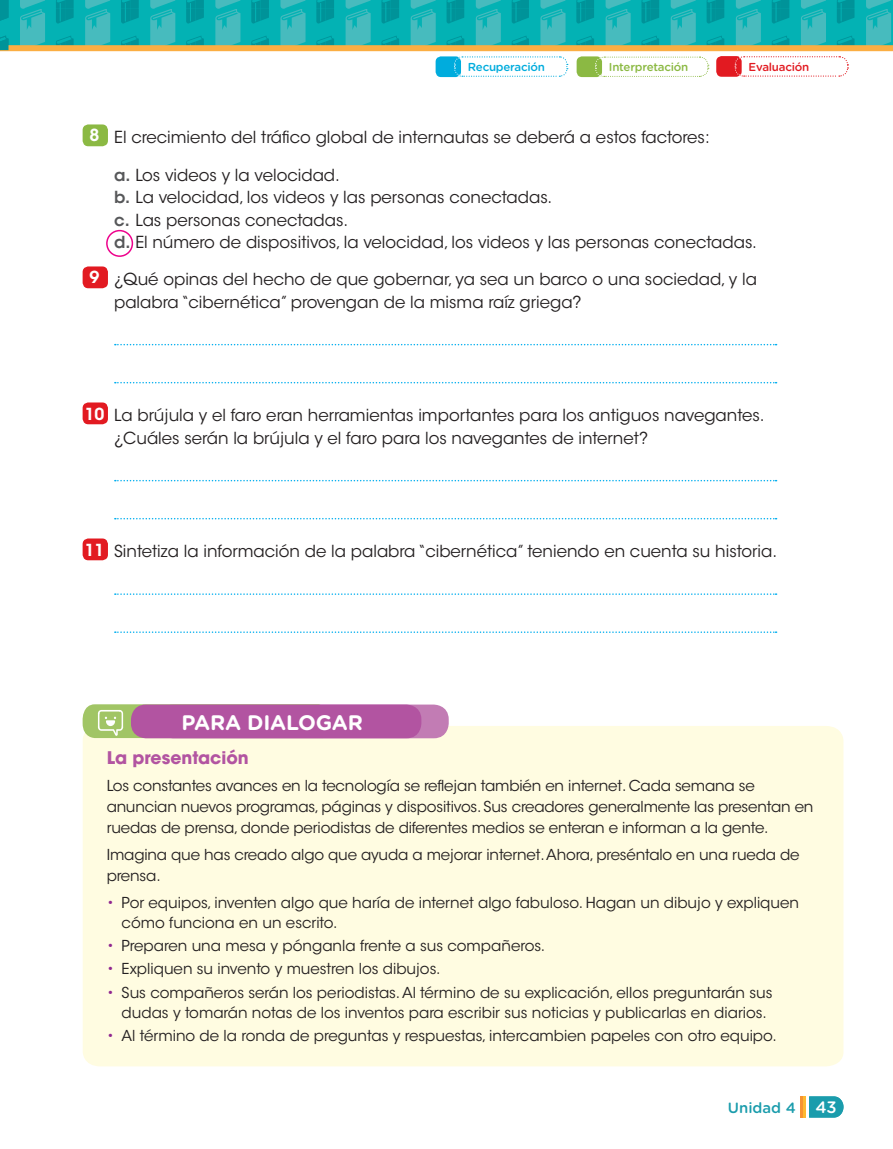
<style>
.page{position:relative;width:893px;height:1149px;background:#fff}
.page>*{position:absolute;margin:0;border:0;box-sizing:border-box;transform-origin:0 0}
.t1{font:700 21px "Gotham Rounded";letter-spacing:-.01em;color:#fff}
.t2{font:700 17.25px "ITC Avant Garde Std";color:#b254a1}
.t3{font:16.5px/22.5px "ITC Avant Garde Std";color:#231f20}
.t4{font:500 16.5px "Gotham Rounded";color:#fff}
.t5{font:15px/21px "ITC Avant Garde Std";letter-spacing:-.01em;color:#231f20}
.t6{font:500 14.85px "Gotham Rounded";color:#1a9cac}
.t7{font:500 11.55px "Gotham Rounded";letter-spacing:-.02em;color:#8bb943}
.t8{font:500 11.55px "Gotham Rounded";letter-spacing:-.02em;color:#00acdd}
.t9{font:500 11.55px "Gotham Rounded";letter-spacing:-.02em;color:#e21a21}
.s1{font-weight:600;color:#fff}
.s2{font-weight:600;color:#57585a}
.s3{color:#90268f}
</style>
<div class="page">
<div style="left:0;top:9px;width:537px;height:41px;background:#03b2b4"></div>
<div style="left:520px;top:9px;width:373px;height:41px;background:#03b2b4"></div>
<svg style="left:56px;top:36px;width:18px;height:9px"></svg>
<svg style="left:576px;top:36px;width:18px;height:9px"></svg>
<svg style="left:121px;top:36px;width:18px;height:9px"></svg>
<svg style="left:641px;top:36px;width:18px;height:9px"></svg>
<svg style="left:186px;top:36px;width:18px;height:9px"></svg>
<svg style="left:707px;top:36px;width:17px;height:9px"></svg>
<svg style="left:251px;top:36px;width:18px;height:9px"></svg>
<svg style="left:772px;top:36px;width:17px;height:9px"></svg>
<svg style="left:316px;top:36px;width:18px;height:9px"></svg>
<svg style="left:837px;top:36px;width:17px;height:9px"></svg>
<svg style="left:381px;top:36px;width:18px;height:9px"></svg>
<svg style="left:447px;top:36px;width:17px;height:9px"></svg>
<svg style="left:512px;top:36px;width:17px;height:9px"></svg>
<div style="left:0;top:0;width:537px;height:9px;background:#03b2b4"></div>
<div style="left:520px;top:0;width:373px;height:9px;background:#03b2b4"></div>
<svg style="left:20px;top:0;width:25px;height:45px"></svg>
<svg style="left:540px;top:0;width:25px;height:45px"></svg>
<svg style="left:85px;top:0;width:25px;height:45px"></svg>
<svg style="left:606px;top:0;width:25px;height:45px"></svg>
<svg style="left:56px;top:0;width:18px;height:24px"></svg>
<svg style="left:576px;top:0;width:18px;height:24px"></svg>
<svg style="left:150px;top:0;width:25px;height:45px"></svg>
<svg style="left:671px;top:0;width:25px;height:45px"></svg>
<svg style="left:121px;top:0;width:18px;height:24px"></svg>
<svg style="left:641px;top:0;width:18px;height:24px"></svg>
<svg style="left:215px;top:0;width:25px;height:45px"></svg>
<svg style="left:736px;top:0;width:25px;height:45px"></svg>
<svg style="left:186px;top:0;width:18px;height:24px"></svg>
<svg style="left:707px;top:0;width:17px;height:24px"></svg>
<svg style="left:280px;top:0;width:26px;height:45px"></svg>
<svg style="left:801px;top:0;width:25px;height:45px"></svg>
<svg style="left:251px;top:0;width:18px;height:24px"></svg>
<svg style="left:772px;top:0;width:17px;height:24px"></svg>
<svg style="left:346px;top:0;width:25px;height:45px"></svg>
<svg style="left:316px;top:0;width:18px;height:24px"></svg>
<svg style="left:837px;top:0;width:17px;height:24px"></svg>
<svg style="left:411px;top:0;width:25px;height:45px"></svg>
<svg style="left:381px;top:0;width:18px;height:24px"></svg>
<svg style="left:476px;top:0;width:25px;height:45px"></svg>
<svg style="left:447px;top:0;width:17px;height:24px"></svg>
<svg style="left:512px;top:0;width:17px;height:24px"></svg>
<div style="left:0;top:45px;width:893px;height:6px;background:#fbae43"></div>
<div style="left:577px;top:56px;width:25px;height:21px;background:#8bb943;border-radius:5px"></div>
<svg style="left:594px;top:56px;width:115px;height:21px"></svg>
<div style="left:436px;top:56px;width:25px;height:21px;background:#00acdd;border-radius:5px"></div>
<svg style="left:453px;top:56px;width:115px;height:21px"></svg>
<div style="left:716px;top:56px;width:26px;height:21px;background:#e21a21;border-radius:5px"></div>
<svg style="left:734px;top:56px;width:115px;height:21px"></svg>
<svg style="left:0;top:36px;width:8px;height:15px"></svg>
<svg style="left:809px;top:1096px;width:34px;height:21px"></svg>
<hr style="left:800px;top:1095px;width:3px;height:22px;background:#f79332">
<hr style="left:803px;top:1095px;width:2px;height:22px;background:#fdb931">
<div style="left:83px;top:726px;width:760px;height:340px;background:#fffce1"></div>
<div style="left:158px;top:704px;width:291px;height:34px;background:#c27cb4;border-radius:15px"></div>
<div style="left:131px;top:704px;width:290px;height:34px;background:#b254a1;border-radius:15px"></div>
<svg style="left:83px;top:704px;width:245px;height:33px"></svg>
<svg style="left:115px;top:344px;width:662px;height:1px"></svg>
<svg style="left:115px;top:382px;width:662px;height:1px"></svg>
<svg style="left:115px;top:480px;width:662px;height:1px"></svg>
<svg style="left:115px;top:518px;width:662px;height:1px"></svg>
<svg style="left:115px;top:593px;width:662px;height:1px"></svg>
<svg style="left:115px;top:631px;width:662px;height:1px"></svg>
<div style="left:83px;top:124px;width:25px;height:22px;background:#8bb943;border-radius:6px"></div>
<div style="left:83px;top:266px;width:25px;height:22px;background:#e21a21;border-radius:6px"></div>
<div style="left:83px;top:402px;width:25px;height:22px;background:#e21a21;border-radius:6px"></div>
<div style="left:83px;top:538px;width:25px;height:22px;background:#e21a21;border-radius:6px"></div>
<div style="left:106px;top:230px;width:27px;height:27px;border:2px solid #ed028c;border-radius:50%"></div>
<svg style="left:0;top:0;width:8px;height:21px"></svg>
<svg style="left:866px;top:0;width:27px;height:46px"></svg>
<p class="t8" style="left:468px;top:59px;width:78px">Recuperación</p>
<p class="t7" style="left:609px;top:59px;width:81px">Interpretación</p>
<p class="t9" style="left:749px;top:59px;width:62px">Evaluación</p>
<p class="t3" style="left:90px;top:126px;width:622px"><span class="s1">8</span> El crecimiento del tráfico global de internautas se deberá a estos factores:</p>
<p class="t3" style="left:114px;top:164px;width:644px"><span class="s2">a.</span> Los videos y la velocidad.<br><span class="s2">b.</span> La velocidad, los videos y las personas conectadas.<br><span class="s2">c.</span> Las personas conectadas.<br><span class="s2">d.</span> El número de dispositivos, la velocidad, los videos y las personas conectadas.</p>
<p class="t3" style="left:114px;top:268px;width:644px;text-indent:-24px"><span class="s1">9</span> ¿Qué opinas del hecho de que gobernar, ya sea un barco o una sociedad, y la palabra “cibernética” provengan de la misma raíz griega?</p>
<p class="t3" style="left:114px;top:404px;width:652px;text-indent:-29px"><span class="s1">10</span> La brújula y el faro eran herramientas importantes para los antiguos navegantes. ¿Cuáles serán la brújula y el faro para los navegantes de internet?</p>
<p class="t3" style="left:85px;top:540px;width:694px"><span class="s1">11</span> Sintetiza la información de la palabra “cibernética” teniendo en cuenta su historia.</p>
<h1 class="t1" style="left:182px;top:706px;width:183px">PARA DIALOGAR</h1>
<p class="t2" style="left:107px;top:746px;width:144px">La presentación</p>
<p class="t5" style="left:107px;top:775px;width:708px">Los constantes avances en la tecnología se reflejan también en internet. Cada semana se anuncian nuevos programas, páginas y dispositivos. Sus creadores generalmente las presentan en ruedas de prensa, donde periodistas de diferentes medios se enteran e informan a la gente.</p>
<p class="t5" style="left:107px;top:844px;width:694px">Imagina que has creado algo que ayuda a mejorar internet. Ahora, preséntalo en una rueda de prensa.</p>
<p class="t5" style="left:122px;top:892px;width:679px;line-height:20.2px;text-indent:-15px"><span class="s3">•</span> Por equipos, inventen algo que haría de internet algo fabuloso. Hagan un dibujo y expliquen cómo funciona en un escrito.</p>
<p class="t5" style="left:107px;top:935px;width:440px"><span class="s3">•</span> Preparen una mesa y pónganla frente a sus compañeros.</p>
<p class="t5" style="left:107px;top:958px;width:335px"><span class="s3">•</span> Expliquen su invento y muestren los dibujos.</p>
<p class="t5" style="left:122px;top:982px;width:652px;line-height:20.2px;text-indent:-15px"><span class="s3">•</span> Sus compañeros serán los periodistas. Al término de su explicación, ellos preguntarán sus dudas y tomarán notas de los inventos para escribir sus noticias y publicarlas en diarios.</p>
<p class="t5" style="left:107px;top:1025px;width:672px"><span class="s3">•</span> Al término de la ronda de preguntas y respuestas, intercambien papeles con otro equipo.</p>
<p class="t6" style="left:728px;top:1096px;width:69px">Unidad 4</p>
<p class="t4" style="left:815px;top:1094px;width:23px">43</p>
</div>
